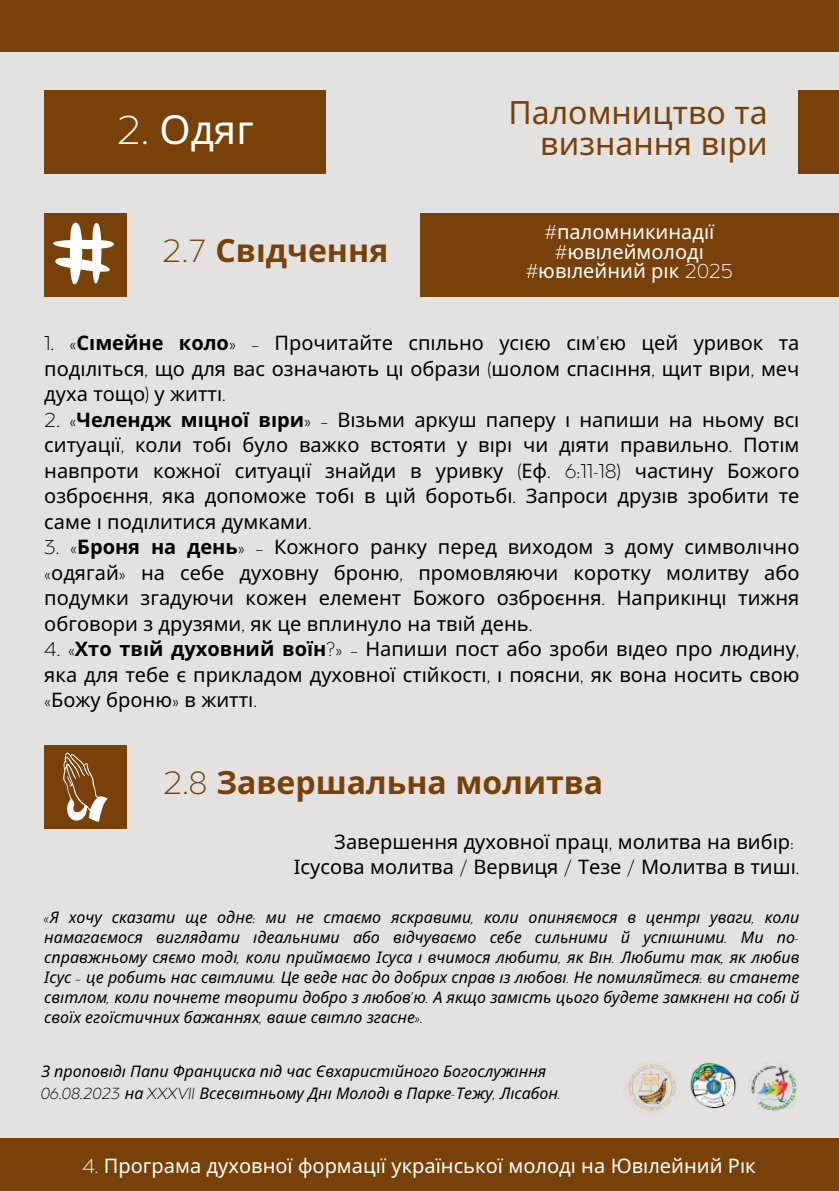
<style>
.page{position:relative;width:839px;height:1191px;background:#fff}
.page>*{position:absolute;margin:0;border:0;box-sizing:border-box;transform-origin:0 0}
.t1{font:40px "Noto Sans";color:#fff}
.t2{font:700 32px "Noto Sans";color:#784109}
.t3{font:32px/31.6px "Noto Sans";color:#784109;text-align:right}
.t4{font:20px/25.6px "Noto Sans";color:#000;text-align:justify}
.t5{font:20px/19.6px "Noto Sans";color:#fff;text-align:center}
.t6{font:italic 16px/20px "Noto Sans";color:#000;text-align:justify}
.s1{font-family:"Balgin";font-weight:200}
.s2{font-weight:700}
</style>
<div class="page">
<div style="left:0;top:0;width:838px;height:1191px;background:#e4e1e1"></div>
<div style="left:0;top:0;width:838px;height:51px;background:#784109"></div>
<div style="left:0;top:1138px;width:838px;height:53px;background:#784109"></div>
<div style="left:420px;top:213px;width:418px;height:84px;background:#784109"></div>
<div style="left:44px;top:213px;width:82px;height:84px;background:#784109"></div>
<div style="left:44px;top:90px;width:282px;height:84px;background:#784109"></div>
<div style="left:797px;top:90px;width:41px;height:84px;background:#784109"></div>
<img style="left:626px;top:1062px;width:51px;height:54px">
<img style="left:690px;top:1063px;width:46px;height:46px">
<img style="left:748px;top:1063px;width:49px;height:49px">
<svg style="left:53px;top:222px;width:61px;height:63px"></svg>
<div style="left:44px;top:745px;width:82px;height:84px;background:#784109"></div>
<svg style="left:63px;top:752px;width:45px;height:69px"></svg>
<h1 class="t1" style="left:117px;top:102px;width:138px"><span class="s1">2.</span> Одяг</h1>
<h2 class="t2" style="left:162px;top:228px;width:227px"><span class="s1">2.7</span> Свідчення</h2>
<h2 class="t3" style="left:508px;top:96px;width:261px">Паломництво та визнання ві ри</h2>
<p class="t5" style="left:526px;top:222px;width:208px"><span class="s1">#</span>паломникинадії <span class="s1">#</span>ювілеймолоді <span class="s1">#</span>ювілейний рі к <span class="s1">2025</span></p>
<p class="t4" style="left:44px;top:330px;width:756px"><span class="s1">1. «</span><span class="s2">Сімейне коло</span><span class="s1">» –</span> Прочитайте спільно усією сі м<span class="s1">’</span>єю цей уривок та поділіться<span class="s1">,</span> що для вас означають ці образи <span class="s1">(</span>шолом спасі ння<span class="s1">,</span> щит ві ри<span class="s1">,</span> меч духа тощо<span class="s1">)</span> у житті <span class="s1">.</span></p>
<p class="t4" style="left:44px;top:406px;width:756px;text-align:left"><span class="s1">2. «</span><span class="s2">Челендж міцної віри</span><span class="s1">» –</span> Візьми аркуш паперу і напиши на ньому всі ситуації<span class="s1">,</span> коли тобі було важко встояти у ві рі чи діяти правильно<span class="s1">.</span> Поті м навпроти кожної ситуації знайди в уривку <span class="s1">(</span>Еф<span class="s1">. 6:11-18)</span> частину Божого озброєння<span class="s1">,</span> яка допоможе тобі в ці й боротьбі<span class="s1">.</span> Запроси друзі в зробити те саме і поділитися думками<span class="s1">.</span></p>
<p class="t4" style="left:44px;top:534px;width:756px"><span class="s1">3. «</span><span class="s2">Броня на день</span><span class="s1">» –</span> Кожного ранку перед виходом з дому символічно <span class="s1">«</span>одягай<span class="s1">»</span> на себе духовну броню<span class="s1">,</span> промовляючи коротку молитву або подумки згадуючи кожен елемент Божого озброєння<span class="s1">.</span> Наприкі нці тижня обговори з друзями<span class="s1">,</span> як це вплинуло на тві й день<span class="s1">.</span></p>
<p class="t4" style="left:44px;top:636px;width:756px"><span class="s1">4. «</span><span class="s2">Хто твій духовний воїн</span><span class="s1">?» –</span> Напиши пост або зроби відео про людину<span class="s1">, </span>яка для тебе є прикладом духовної сті йкості<span class="s1">,</span> і поясни<span class="s1">,</span> як вона носить свою <span class="s1">«</span>Божу броню<span class="s1">»</span> в житті<span class="s1">.</span></p>
<h2 class="t2" style="left:163px;top:760px;width:441px"><span class="s1">2.8</span> Завершальна молитва</h2>
<p class="t4" style="left:294px;top:828px;width:507px;text-align:right">Завершення духовної праці<span class="s1">,</span> молитва на вибі р<span class="s1">:<br></span>Ісусова молитва <span class="s1">/</span> Вервиця <span class="s1">/</span> Тезе <span class="s1">/</span> Молитва в тиші<span class="s1">.</span></p>
<p class="t6" style="left:44px;top:906px;width:756px"><span class="s1">«</span>Я хочу сказати ще одне<span class="s1">:</span> ми не стаємо яскравими<span class="s1">,</span> коли опиняємося в центрі уваги<span class="s1">,</span> коли намагаємося виглядати ідеальними або відчуваємо себе сильними й успішними<span class="s1">.</span> Ми по&shy;справжньому сяємо тоді<span class="s1">,</span> коли приймаємо Ісуса і вчимося любити<span class="s1">,</span> як Він<span class="s1">.</span> Любити так<span class="s1">,</span> як любив Ісус <span class="s1">–</span> це робить нас світлими<span class="s1">.</span> Це веде нас до добрих справ із любові<span class="s1">.</span> Не помиляйтеся<span class="s1">:</span> ви станете світлом<span class="s1">,</span> коли почнете творити добро з любов<span class="s1">’</span>ю<span class="s1">.</span> А якщо замість цього будете замкнені на собі й своїх егоїстичних бажаннях<span class="s1">,</span> ваше світло згасне<span class="s1">».</span></p>
<p class="t6" style="left:41px;top:1061px;width:521px;line-height:21.4px">З проповіді Папи Франциска під час Євхаристійного Богослужіння<br><span class="s1">06.08.2023</span> на <span class="s1">XXXVII</span> Всесвітньому Дні Молоді в Парке<span class="s1">-</span>Тежу<span class="s1">,</span> Лісабон<span class="s1">.</span></p>
<p class="t5" style="left:82px;top:1155px;width:675px"><span class="s1">4.</span> Програма духовної формації української молоді на Ювілейний Рі к</p>
</div>
